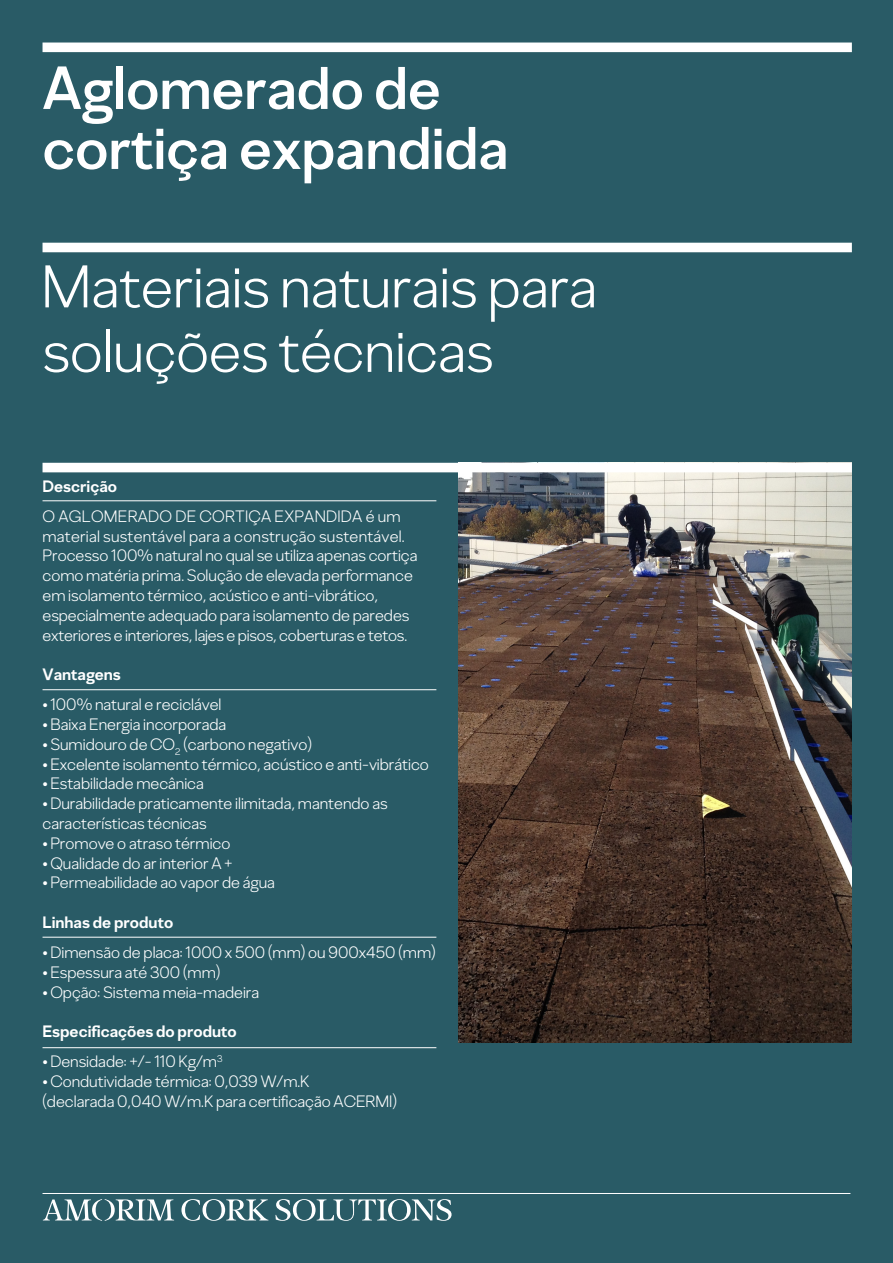
<style>
.page{position:relative;width:893px;height:1263px;background:#295b66}
.page>*{position:absolute;margin:0;border:0;box-sizing:border-box;transform-origin:0 0}
.t1{font:300 60px/64.5px "Amorim Sans";color:#fff}
.t2{font:500 60px/60px "Amorim Sans";color:#fff}
.t3{font:300 16.5px/19.8px "Amorim Sans";color:#fff}
.t4{font:700 16.5px "Amorim Sans";color:#fff}
.s1{font-family:"Amorim Serif";font-weight:700}
</style>
<div class="page">
<div style="left:43px;top:43px;width:809px;height:9px;background:#fff"></div>
<hr style="left:43px;top:500px;width:393px;height:1px;background:#fff">
<hr style="left:43px;top:689px;width:393px;height:1px;background:#fff">
<hr style="left:43px;top:937px;width:393px;height:1px;background:#fff">
<hr style="left:43px;top:1047px;width:393px;height:1px;background:#fff">
<img style="left:458px;top:472px;width:394px;height:570px">
<div style="left:43px;top:243px;width:809px;height:9px;background:#fff"></div>
<div style="left:43px;top:463px;width:809px;height:9px;background:#fff"></div>
<hr style="left:43px;top:1193px;width:807px;height:1px;background:#fff">
<svg style="left:43px;top:1199px;width:131px;height:22px"></svg>
<svg style="left:181px;top:1199px;width:87px;height:22px"></svg>
<svg style="left:275px;top:1199px;width:177px;height:22px"></svg>
<h1 class="t2" style="left:43px;top:57px;width:467px">Aglomerado de cortiça expandida</h1>
<h1 class="t1" style="left:41px;top:253px;width:557px">Materiais naturais para soluções técnicas</h1>
<p class="t4" style="left:43px;top:476px;width:76px">Descrição</p>
<p class="t3" style="left:43px;top:506px;width:376px">O AGLOMERADO DE CORTIÇA EXPANDIDA é um material sustentável para a construção sustentável.<br>Processo 100% natural no qual se utiliza apenas cortiça como matéria prima. Solução de elevada performance em isolamento térmico, acústico e anti-vibrático, especialmente adequado para isolamento de paredes exteriores e interiores, lajes e pisos, coberturas e tetos.</p>
<p class="t4" style="left:43px;top:664px;width:80px">Vantagens</p>
<p class="t3" style="left:43px;top:694px;width:180px"><span class="s1">•</span> 100% natural e reciclável</p>
<p class="t3" style="left:43px;top:714px;width:185px"><span class="s1">•</span> Baixa Energia incorporada</p>
<p class="t3" style="left:43px;top:734px;width:271px"><span class="s1">•</span> Sumidouro de CO<sub>2</sub> (carbono negativo)</p>
<p class="t3" style="left:43px;top:754px;width:388px"><span class="s1">•</span> Excelente isolamento térmico, acústico e anti-vibrático</p>
<p class="t3" style="left:43px;top:773px;width:163px"><span class="s1">•</span> Estabilidade mecânica</p>
<p class="t3" style="left:43px;top:793px;width:347px"><span class="s1">•</span> Durabilidade praticamente ilimitada, mantendo as características técnicas</p>
<p class="t3" style="left:43px;top:833px;width:189px"><span class="s1">•</span> Promove o atraso térmico</p>
<p class="t3" style="left:43px;top:853px;width:192px"><span class="s1">•</span> Qualidade do ar interior A +</p>
<p class="t3" style="left:43px;top:872px;width:234px"><span class="s1">•</span> Permeabilidade ao vapor de água</p>
<p class="t4" style="left:43px;top:912px;width:132px">Linhas de produto</p>
<p class="t3" style="left:43px;top:942px;width:395px"><span class="s1">•</span> Dimensão de placa: 1000 x 500 (mm) ou 900x450 (mm)</p>
<p class="t3" style="left:43px;top:962px;width:179px"><span class="s1">•</span> Espessura até 300 (mm)</p>
<p class="t3" style="left:43px;top:982px;width:218px"><span class="s1">•</span> Opção: Sistema meia-madeira</p>
<p class="t4" style="left:43px;top:1021px;width:196px">Especificações do produto</p>
<p class="t3" style="left:43px;top:1051px;width:182px"><span class="s1">•</span> Densidade: +/- 110 Kg/m<sup>3</sup></p>
<p class="t3" style="left:43px;top:1071px;width:356px"><span class="s1">•</span> Condutividade térmica: 0,039 W/m.K<br>(declarada 0,040 W/m.K para certificação ACERMI)</p>
</div>
